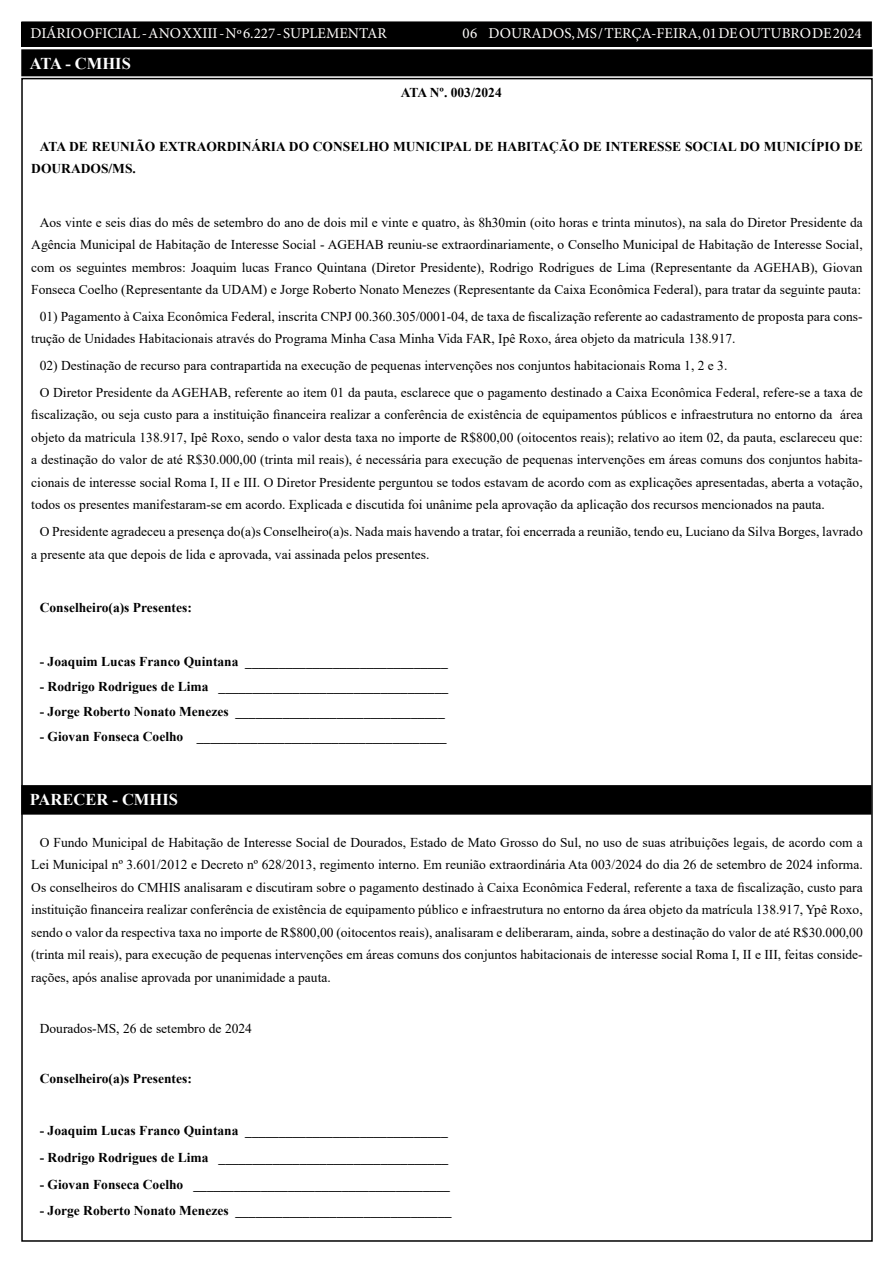
<style>
.page{position:relative;width:893px;height:1263px;background:#fff}
.page>*{position:absolute;margin:0;border:0;box-sizing:border-box;transform-origin:0 0}
.t1{font:700 16.5px "Times New Roman";color:#fff}
.t2{font:15px "Minion Pro";color:#fffefd}
.t3{font:13.5px/22.5px "Times New Roman";color:#000;text-align:justify}
.t4{font:700 13.5px/22.5px "Times New Roman";color:#000}
.s1{color:#000}
</style>
<div class="page">
<div style="left:21px;top:22px;width:850px;height:24px;background:#000"></div>
<div style="left:21px;top:21px;width:851px;height:26px;border:2px solid #000"></div>
<div style="left:23px;top:787px;width:846px;height:25px;background:#000"></div>
<div style="left:21px;top:785px;width:850px;height:30px;border:4px solid #000"></div>
<div style="left:23px;top:51px;width:848px;height:23px;background:#000"></div>
<div style="left:21px;top:49px;width:852px;height:27px;border:4px solid #000"></div>
<p class="t2" style="left:31px;top:24px;width:358px">DIÁRIO OFICIAL - ANO XXIII - Nº <span class="s1">6.227 - SUPLEMENTAR</span></p>
<p class="t2" style="left:462px;top:24px;width:401px"><span class="s1">0</span>6 DOURADOS, MS / TERÇA-FEIRA, 01 DE OUTUBRO DE 2024</p>
<p class="t1" style="left:30px;top:52px;width:103px">ATA - CMHIS</p>
<p class="t4" style="left:401px;top:81px;width:103px">ATA Nº. 003/2024</p>
<p class="t4" style="left:31px;top:134px;width:833px;text-indent:9px">ATA DE REUNIÃO EXTRAORDINÁRIA DO CONSELHO MUNICIPAL DE HABITAÇÃO DE INTERESSE SOCIAL DO MUNICÍPIO DE<br>DOURADOS/MS.</p>
<p class="t3" style="left:31px;top:210px;width:833px;text-indent:9px">Aos vinte e seis dias do mês de setembro do ano de dois mil e vinte e quatro, às 8h30min (oito horas e trinta minutos), na sala do Diretor Presidente da Agência Municipal de Habitação de Interesse Social - AGEHAB reuniu-se extraordinariamente, o Conselho Municipal de Habitação de Interesse Social, com os seguintes membros: Joaquim lucas Franco Quintana (Diretor Presidente), Rodrigo Rodrigues de Lima (Representante da AGEHAB), Giovan Fonseca Coelho (Representante da UDAM) e Jorge Roberto Nonato Menezes (Representante da Caixa Econômica Federal), para tratar da seguinte pauta:</p>
<p class="t3" style="left:31px;top:305px;width:833px;text-indent:9px">01) Pagamento à Caixa Econômica Federal, inscrita CNPJ 00.360.305/0001-04, de taxa de fiscalização referente ao cadastramento de proposta para cons&shy;trução de Unidades Habitacionais através do Programa Minha Casa Minha Vida FAR, Ipê Roxo, área objeto da matricula 138.917.</p>
<p class="t3" style="left:40px;top:352px;width:824px;line-height:26.7px">02) Destinação de recurso para contrapartida na execução de pequenas intervenções nos conjuntos habitacionais Roma 1, 2 e 3.<br>O Diretor Presidente da AGEHAB, referente ao item 01 da pauta, esclarece que o pagamento destinado a Caixa Econômica Federal, refere-se a taxa de</p>
<p class="t3" style="left:31px;top:403px;width:833px">fiscalização, ou seja custo para a instituição financeira realizar a conferência de existência de equipamentos públicos e infraestrutura no entorno da área objeto da matricula 138.917, Ipê Roxo, sendo o valor desta taxa no importe de R$800,00 (oitocentos reais); relativo ao item 02, da pauta, esclareceu que: a destinação do valor de até R$30.000,00 (trinta mil reais), é necessária para execução de pequenas intervenções em áreas comuns dos conjuntos habita&shy;cionais de interesse social Roma I, II e III. O Diretor Presidente perguntou se todos estavam de acordo com as explicações apresentadas, aberta a votação, todos os presentes manifestaram-se em acordo. Explicada e discutida foi unânime pela aprovação da aplicação dos recursos mencionados na pauta.</p>
<p class="t3" style="left:31px;top:520px;width:833px;text-indent:9px">O Presidente agradeceu a presença do(a)s Conselheiro(a)s. Nada mais havendo a tratar, foi encerrada a reunião, tendo eu, Luciano da Silva Borges, lavrado a presente ata que depois de lida e aprovada, vai assinada pelos presentes.</p>
<p class="t4" style="left:40px;top:596px;width:154px">Conselheiro(a)s Presentes:</p>
<p class="t4" style="left:40px;top:649px;width:410px">- Joaquim Lucas Franco Quintana ______________________________</p>
<p class="t4" style="left:40px;top:675px;width:410px">- Rodrigo Rodrigues de Lima __________________________________</p>
<p class="t4" style="left:40px;top:700px;width:406px">- Jorge Roberto Nonato Menezes _______________________________</p>
<p class="t4" style="left:40px;top:725px;width:408px">- Giovan Fonseca Coelho _____________________________________</p>
<p class="t1" style="left:30px;top:788px;width:150px">PARECER - CMHIS</p>
<p class="t3" style="left:31px;top:831px;width:833px;text-indent:9px">O Fundo Municipal de Habitação de Interesse Social de Dourados, Estado de Mato Grosso do Sul, no uso de suas atribuições legais, de acordo com a Lei Municipal nº 3.601/2012 e Decreto nº 628/2013, regimento interno. Em reunião extraordinária Ata 003/2024 do dia 26 de setembro de 2024 informa.<br>Os conselheiros do CMHIS analisaram e discutiram sobre o pagamento destinado à Caixa Econômica Federal, referente a taxa de fiscalização, custo para instituição financeira realizar conferência de existência de equipamento público e infraestrutura no entorno da área objeto da matrícula 138.917, Ypê Roxo, sendo o valor da respectiva taxa no importe de R$800,00 (oitocentos reais), analisaram e deliberaram, ainda, sobre a destinação do valor de até R$30.000,00 (trinta mil reais), para execução de pequenas intervenções em áreas comuns dos conjuntos habitacionais de interesse social Roma I, II e III, feitas conside&shy;rações, após analise aprovada por unanimidade a pauta.</p>
<p class="t3" style="left:40px;top:1016px;width:214px">Dourados-MS, 26 de setembro de 2024</p>
<p class="t4" style="left:40px;top:1067px;width:154px">Conselheiro(a)s Presentes:</p>
<p class="t4" style="left:40px;top:1119px;width:410px">- Joaquim Lucas Franco Quintana ______________________________</p>
<p class="t4" style="left:40px;top:1145px;width:410px">- Rodrigo Rodrigues de Lima __________________________________</p>
<p class="t4" style="left:40px;top:1172px;width:412px">- Giovan Fonseca Coelho ______________________________________</p>
<p class="t4" style="left:40px;top:1199px;width:413px">- Jorge Roberto Nonato Menezes ________________________________</p>
</div>
